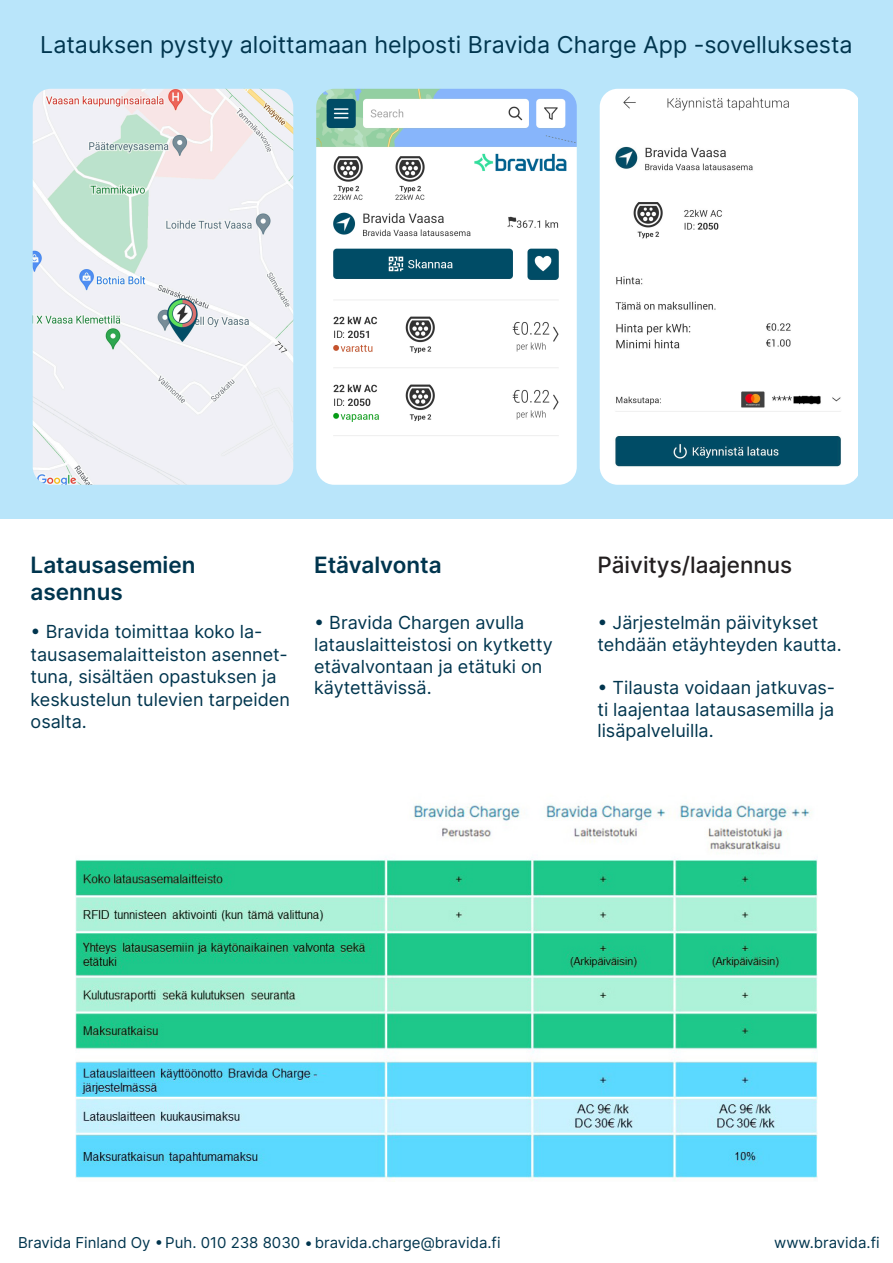
<style>
.page{position:relative;width:893px;height:1263px;background:#fff}
.page>*{position:absolute;margin:0;border:0;box-sizing:border-box;transform-origin:0 0}
.t1{font:23.25px "Inter";color:#00354e}
.t2{font:600 22.5px "Inter";color:#00354e}
.t3{font:500 22.5px "Inter";color:#231f20}
.t4{font:18px/21.6px "Inter";color:#00354e}
.t5{font:15px "Inter";color:#00354e}
</style>
<div class="page">
<div style="left:0;top:0;width:893px;height:519px;background:#b9e5fa"></div>
<img style="left:33px;top:89px;width:260px;height:396px">
<img style="left:600px;top:89px;width:258px;height:396px">
<img style="left:316px;top:89px;width:261px;height:396px">
<img style="left:76px;top:803px;width:741px;height:378px">
<p class="t1" style="left:40px;top:28px;width:814px">Latauksen pystyy aloittamaan helposti Bravida Charge App -sovelluksesta</p>
<p class="t2" style="left:31px;top:549px;width:166px">Latausasemien</p>
<p class="t2" style="left:31px;top:576px;width:94px">asennus</p>
<p class="t2" style="left:314px;top:549px;width:129px">Etävalvonta</p>
<p class="t3" style="left:598px;top:549px;width:196px">Päivitys/laajennus</p>
<p class="t4" style="left:31px;top:620px;width:261px;line-height:22.5px">• Bravida toimittaa koko la&shy;tausasemalaitteiston asennet&shy;tuna, sisältäen opastuksen ja keskustelun tulevien tarpeiden osalta.</p>
<p class="t4" style="left:314px;top:611px;width:240px">• Bravida Chargen avulla latauslaitteistosi on kytketty etävalvontaan ja etätuki on käytettävissä.</p>
<p class="t4" style="left:597px;top:611px;width:246px">• Järjestelmän päivitykset tehdään etäyhteyden kautta.</p>
<p class="t4" style="left:597px;top:676px;width:239px;text-align:justify">• Tilausta voidaan jatkuvas&shy;ti laajentaa latausasemilla ja lisäpalveluilla.</p>
<p class="t5" style="left:18px;top:1232px;width:484px">Bravida Finland Oy • Puh. 010 238 8030 • bravida.charge@bravida.fi</p>
<p class="t5" style="left:774px;top:1232px;width:107px">www.bravida.fi</p>
</div>
